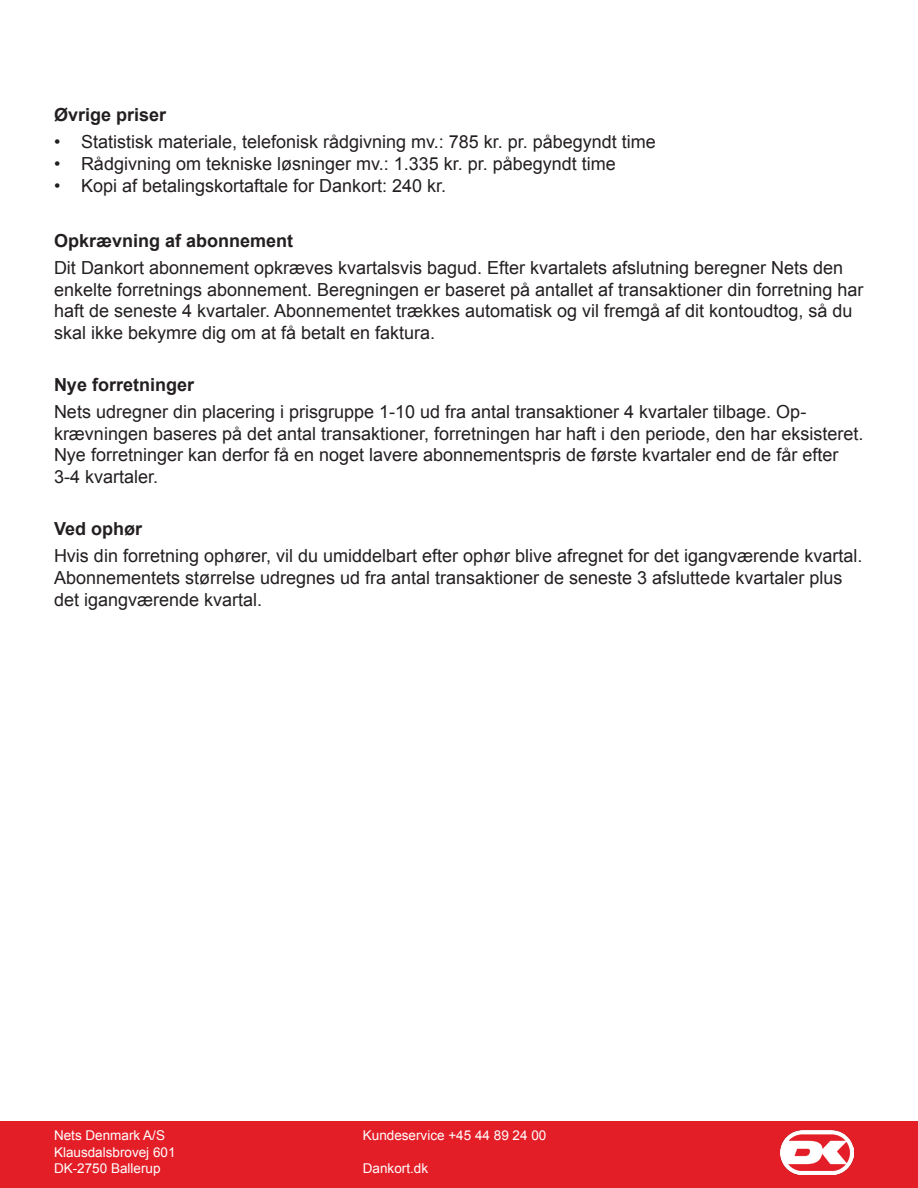
<style>
.page{position:relative;width:918px;height:1188px;background:#fff}
.page>*{position:absolute;margin:0;border:0;box-sizing:border-box;transform-origin:0 0}
.t1{font:18px/21.6px "Arial";color:#231f20}
.t2{font:700 18px "Arial";color:#231f20}
.t3{font:13.5px "Arial";color:#fff}
</style>
<div class="page">
<div style="left:1px;top:1122px;width:917px;height:66px;background:#e41e27"></div>
<img style="left:780px;top:1131px;width:74px;height:44px">
<p class="t2" style="left:54px;top:103px;width:114px">Øvrige priser</p>
<p class="t1" style="left:54px;top:131px;width:603px">• Statistisk materiale, telefonisk rådgivning mv.: 785 kr. pr. påbegyndt time</p>
<p class="t1" style="left:54px;top:153px;width:563px">• Rådgivning om tekniske løsninger mv.: 1.335 kr. pr. påbegyndt time</p>
<p class="t1" style="left:54px;top:175px;width:394px">• Kopi af betalingskortaftale for Dankort: 240 kr.</p>
<p class="t2" style="left:54px;top:229px;width:241px">Opkrævning af abonnement</p>
<p class="t1" style="left:54px;top:257px;width:811px">Dit Dankort abonnement opkræves kvartalsvis bagud. Efter kvartalets afslutning beregner Nets den enkelte forretnings abonnement. Beregningen er baseret på antallet af transaktioner din forretning har haft de seneste 4 kvartaler. Abonnementet trækkes automatisk og vil fremgå af dit kontoudtog, så du skal ikke bekymre dig om at få betalt en faktura.</p>
<p class="t2" style="left:54px;top:373px;width:142px">Nye forretninger</p>
<p class="t1" style="left:54px;top:401px;width:811px">Nets udregner din placering i prisgruppe 1-10 ud fra antal transaktioner 4 kvartaler tilbage. Op&shy;krævningen baseres på det antal transaktioner, forretningen har haft i den periode, den har eksisteret.<br>Nye forretninger kan derfor få en noget lavere abonnementspris de første kvartaler end de får efter 3-4 kvartaler.</p>
<p class="t2" style="left:54px;top:517px;width:90px">Ved ophør</p>
<p class="t1" style="left:54px;top:545px;width:810px">Hvis din forretning ophører, vil du umiddelbart efter ophør blive afregnet for det igangværende kvartal.<br>Abonnementets størrelse udregnes ud fra antal transaktioner de seneste 3 afsluttede kvartaler plus det igangværende kvartal.</p>
<p class="t3" style="left:54px;top:1127px;width:113px">Nets Denmark A/S</p>
<p class="t3" style="left:54px;top:1143px;width:123px">Klausdalsbrovej 601</p>
<p class="t3" style="left:54px;top:1159px;width:108px">DK-2750 Ballerup</p>
<p class="t3" style="left:363px;top:1127px;width:185px">Kundeservice +45 44 89 24 00</p>
<p class="t3" style="left:363px;top:1159px;width:67px">Dankort.dk</p>
</div>
